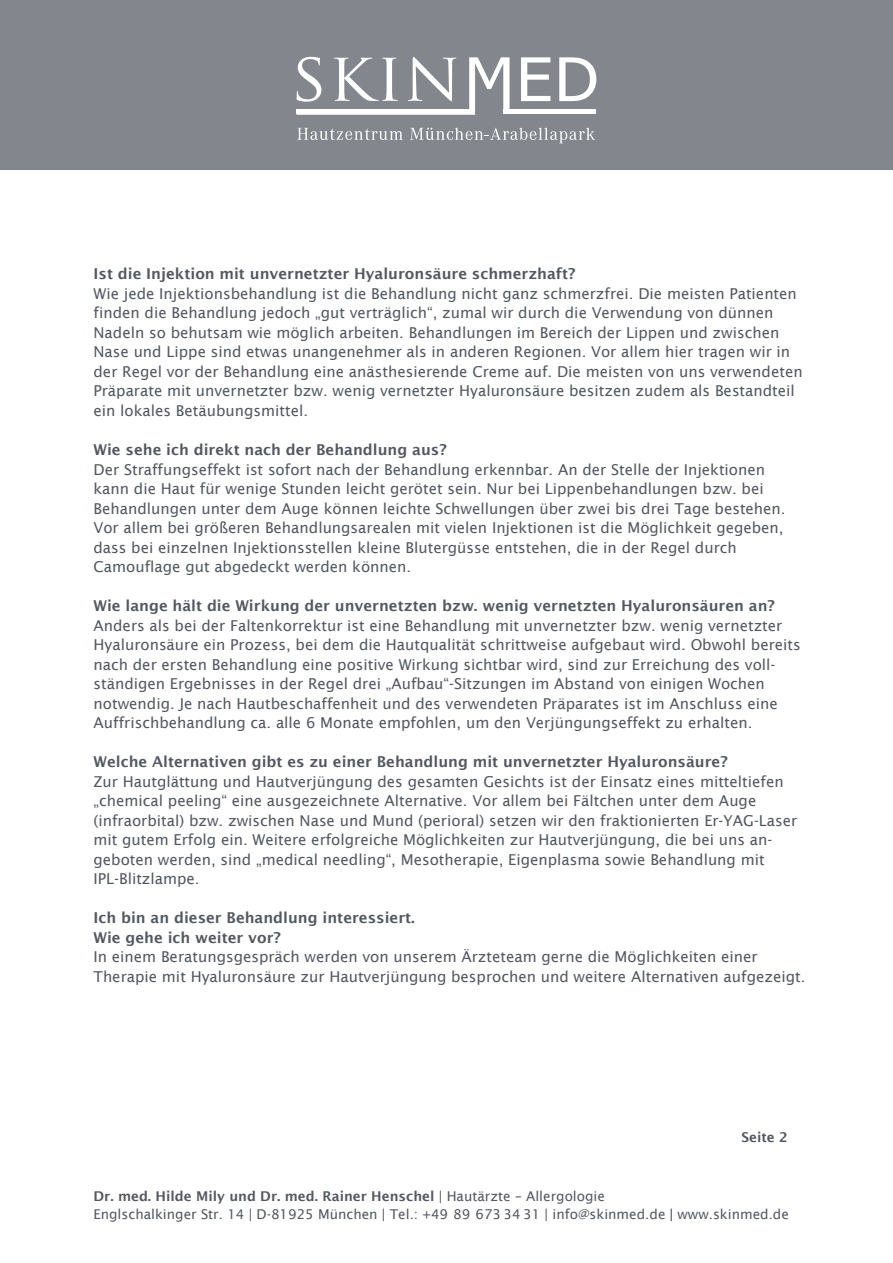
<style>
.page{position:relative;width:893px;height:1263px;background:#fff}
.page>*{position:absolute;margin:0;border:0;box-sizing:border-box;transform-origin:0 0}
.t1{font:15px/19.5px "Lucida Sans";color:#535860}
.t2{font:600 15px/19.5px "Lucida Sans";color:#535860}
.t3{font:13.5px/18px "Lucida Sans";color:#535860}
.t4{font:600 13.5px "Lucida Sans";color:#535860}
.s1{font-weight:600}
</style>
<div class="page">
<div style="left:0;top:0;width:893px;height:170px;background:#83868c"></div>
<svg style="left:297px;top:57px;width:24px;height:45px"></svg>
<svg style="left:334px;top:58px;width:64px;height:43px"></svg>
<svg style="left:408px;top:57px;width:48px;height:44px"></svg>
<svg style="left:469px;top:57px;width:41px;height:52px"></svg>
<svg style="left:521px;top:57px;width:29px;height:44px"></svg>
<svg style="left:559px;top:57px;width:37px;height:44px"></svg>
<div style="left:297px;top:109px;width:178px;height:5px;background:#fff"></div>
<div style="left:503px;top:109px;width:93px;height:5px;background:#fff"></div>
<svg style="left:297px;top:128px;width:106px;height:12px"></svg>
<svg style="left:410px;top:127px;width:185px;height:16px"></svg>
<p class="t2" style="left:94px;top:264px;width:484px">Ist die Injektion mit unvernetzter Hyaluronsäure schmerzhaft?</p>
<p class="t1" style="left:94px;top:284px;width:711px">Wie jede Injektionsbehandlung ist die Behandlung nicht ganz schmerzfrei. Die meisten Patienten finden die Behandlung jedoch „gut verträglich“, zumal wir durch die Verwendung von dünnen Nadeln so behutsam wie möglich arbeiten. Behandlungen im Bereich der Lippen und zwischen Nase und Lippe sind etwas unangenehmer als in anderen Regionen. Vor allem hier tragen wir in der Regel vor der Behandlung eine anästhesierende Creme auf. Die meisten von uns verwendeten Präparate mit unvernetzter bzw. wenig vernetzter Hyaluronsäure besitzen zudem als Bestandteil ein lokales Betäubungsmittel.</p>
<p class="t2" style="left:94px;top:440px;width:355px">Wie sehe ich direkt nach der Behandlung aus?</p>
<p class="t1" style="left:94px;top:459px;width:694px">Der Straffungseffekt ist sofort nach der Behandlung erkennbar. An der Stelle der Injektionen kann die Haut für wenige Stunden leicht gerötet sein. Nur bei Lippenbehandlungen bzw. bei Behandlungen unter dem Auge können leichte Schwellungen über zwei bis drei Tage bestehen.<br>Vor allem bei größeren Behandlungsarealen mit vielen Injektionen ist die Möglichkeit gegeben, dass bei einzelnen Injektionsstellen kleine Blutergüsse entstehen, die in der Regel durch Camouflage gut abgedeckt werden können.</p>
<p class="t2" style="left:94px;top:596px;width:683px">Wie lange hält die Wirkung der unvernetzten bzw. wenig vernetzten Hyaluronsäuren an?</p>
<p class="t1" style="left:94px;top:615px;width:709px">Anders als bei der Faltenkorrektur ist eine Behandlung mit unvernetzter bzw. wenig vernetzter Hyaluronsäure ein Prozess, bei dem die Hautqualität schrittweise aufgebaut wird. Obwohl bereits nach der ersten Behandlung eine positive Wirkung sichtbar wird, sind zur Erreichung des voll&shy;ständigen Ergebnisses in der Regel drei „Aufbau“-Sitzungen im Abstand von einigen Wochen notwendig. Je nach Hautbeschaffenheit und des verwendeten Präparates ist im Anschluss eine Auffrischbehandlung ca. alle 6 Monate empfohlen, um den Verjüngungseffekt zu erhalten.</p>
<p class="t2" style="left:94px;top:752px;width:636px">Welche Alternativen gibt es zu einer Behandlung mit unvernetzter Hyaluronsäure?</p>
<p class="t1" style="left:94px;top:771px;width:705px">Zur Hautglättung und Hautverjüngung des gesamten Gesichts ist der Einsatz eines mitteltiefen „chemical peeling“ eine ausgezeichnete Alternative. Vor allem bei Fältchen unter dem Auge (infraorbital) bzw. zwischen Nase und Mund (perioral) setzen wir den fraktionierten Er-YAG-Laser mit gutem Erfolg ein. Weitere erfolgreiche Möglichkeiten zur Hautverjüngung, die bei uns an&shy;geboten werden, sind „medical needling“, Mesotherapie, Eigenplasma sowie Behandlung mit IPL-Blitzlampe.</p>
<p class="t2" style="left:94px;top:908px;width:323px">Ich bin an dieser Behandlung interessiert.<br>Wie gehe ich weiter vor?</p>
<p class="t1" style="left:94px;top:947px;width:713px">In einem Beratungsgespräch werden von unserem Ärzteteam gerne die Möglichkeiten einer<br>Therapie mit Hyaluronsäure zur Hautverjüngung besprochen und weitere Alternativen aufgezeigt.</p>
<p class="t4" style="left:741px;top:1128px;width:48px">Seite 2</p>
<p class="t3" style="left:94px;top:1187px;width:697px"><span class="s1">Dr. med. Hilde Mily und Dr. med. Rainer Henschel</span> | Hautärzte – Allergologie<br>Englschalkinger Str. 14 | D-81925 München | Tel.: +49 89 673 34 31 | info@skinmed.de <span class="s1">|</span> www.skinmed.de</p>
</div>
